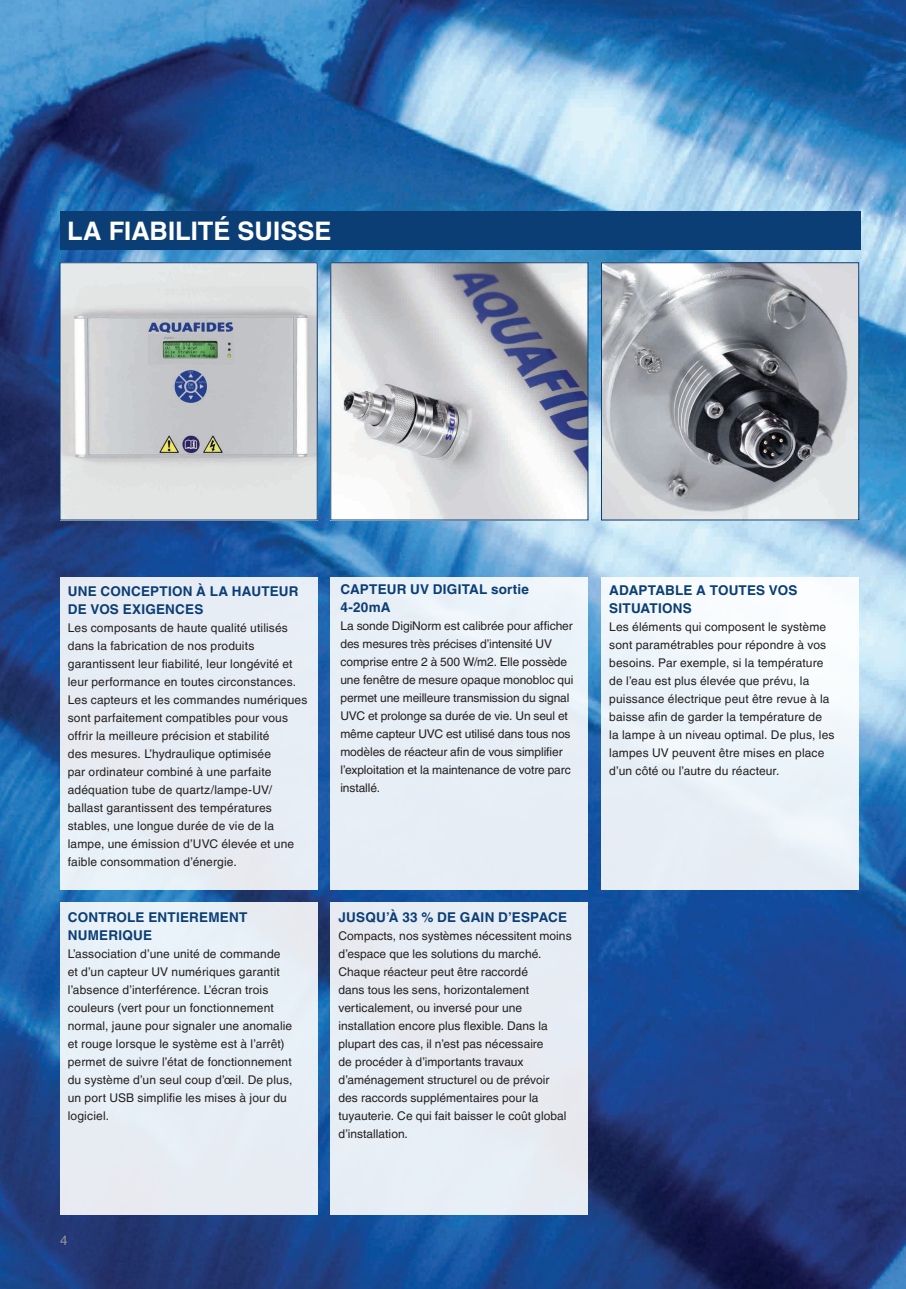
<style>
.page{position:relative;width:906px;height:1289px;background:#fff}
.page>*{position:absolute;margin:0;border:0;box-sizing:border-box;transform-origin:0 0}
.t1{font:700 25.5px "Helvetica LT Pro";color:#fff}
.t2{font:700 13.5px/18px "Helvetica LT Pro";letter-spacing:.015em;color:#0b3e75}
.t3{font:13.5px "Helvetica LT Pro";color:#939598}
.t4{font:12px/18px "Helvetica LT Pro";letter-spacing:.01em;color:#231f20}
.t5{font:12px/18px "Helvetica LT Pro";letter-spacing:-.01em;color:#231f20}
</style>
<div class="page">
<img style="left:0;top:0;width:906px;height:1288px">
<img style="left:62px;top:264px;width:254px;height:254px">
<div style="left:60px;top:262px;width:258px;height:258px;border:1px solid #0b3e75"></div>
<img style="left:332px;top:264px;width:254px;height:254px">
<div style="left:330px;top:262px;width:258px;height:258px;border:1px solid #0b3e75"></div>
<img style="left:603px;top:264px;width:254px;height:254px">
<div style="left:601px;top:262px;width:258px;height:258px;border:1px solid #0b3e75"></div>
<div style="left:60px;top:577px;width:257px;height:312px;background:#e7edf5"></div>
<div style="left:331px;top:577px;width:257px;height:312px;background:#e7eef6"></div>
<div style="left:601px;top:577px;width:257px;height:312px;background:linear-gradient(to right,#eaf1f7,#f3f8fc)"></div>
<div style="left:331px;top:902px;width:257px;height:312px;background:#e7ecf5"></div>
<div style="left:60px;top:902px;width:257px;height:312px;background:#e7eff6"></div>
<div style="left:60px;top:212px;width:800px;height:38px;background:#0b3e75"></div>
<h1 class="t1" style="left:67px;top:215px;width:266px">LA FIABILITÉ SUISSE</h1>
<p class="t2" style="left:68px;top:582px;width:232px">UNE CONCEPTION À LA HAUTEUR<br>DE VOS EXIGENCES</p>
<p class="t4" style="left:68px;top:619px;width:241px">Les composants de haute qualité utilisés dans la fabrication de nos produits garantissent leur fiabilité, leur longévité et leur performance en toutes circonstances.<br>Les capteurs et les commandes numériques sont parfaitement compatibles pour vous offrir la meilleure précision et stabilité<br>des mesures. L’hydraulique optimisée<br>par ordinateur combiné à une parfaite adéquation tube de quartz/lampe-UV/ ballast garantissent des températures stables, une longue durée de vie de la lampe, une émission d’UVC élevée et une faible consommation d’énergie.</p>
<p class="t2" style="left:68px;top:908px;width:181px">CONTROLE ENTIEREMENT<br>NUMERIQUE</p>
<p class="t4" style="left:68px;top:944px;width:226px">L’association d’une unité de commande et d’un capteur UV numériques garantit l’absence d’interférence. L’écran trois couleurs (vert pour un fonctionnement normal, jaune pour signaler une anomalie et rouge lorsque le système est à l’arrêt) permet de suivre l’état de fonctionnement du système d’un seul coup d’œil. De plus, un port USB simplifie les mises à jour du logiciel.</p>
<p class="t2" style="left:340px;top:580px;width:190px">CAPTEUR UV DIGITAL sortie<br>4-20mA</p>
<p class="t5" style="left:340px;top:617px;width:234px">La sonde DigiNorm est calibrée pour afficher des mesures très précises d’intensité UV comprise entre 2 à 500 W/m2. Elle possède une fenêtre de mesure opaque monobloc qui permet une meilleure transmission du signal UVC et prolonge sa durée de vie. Un seul et même capteur UVC est utilisé dans tous nos modèles de réacteur afin de vous simplifier l’exploitation et la maintenance de votre parc installé.</p>
<p class="t2" style="left:338px;top:908px;width:230px">JUSQU’À 33 % DE GAIN D’ESPACE</p>
<p class="t4" style="left:338px;top:926px;width:235px">Compacts, nos systèmes nécessitent moins d’espace que les solutions du marché.<br>Chaque réacteur peut être raccordé<br>dans tous les sens, horizontalement verticalement, ou inversé pour une installation encore plus flexible. Dans la plupart des cas, il n’est pas nécessaire<br>de procéder à d’importants travaux d’aménagement structurel ou de prévoir des raccords supplémentaires pour la tuyauterie. Ce qui fait baisser le coût global d’installation.</p>
<p class="t2" style="left:609px;top:581px;width:190px">ADAPTABLE A TOUTES VOS<br>SITUATIONS</p>
<p class="t4" style="left:609px;top:617px;width:227px">Les éléments qui composent le système sont paramétrables pour répondre à vos besoins. Par exemple, si la température de l’eau est plus élevée que prévu, la puissance électrique peut être revue à la baisse afin de garder la température de la lampe à un niveau optimal. De plus, les lampes UV peuvent être mises en place d’un côté ou l’autre du réacteur.</p>
<p class="t3" style="left:60px;top:1232px;width:9px">4</p>
</div>
